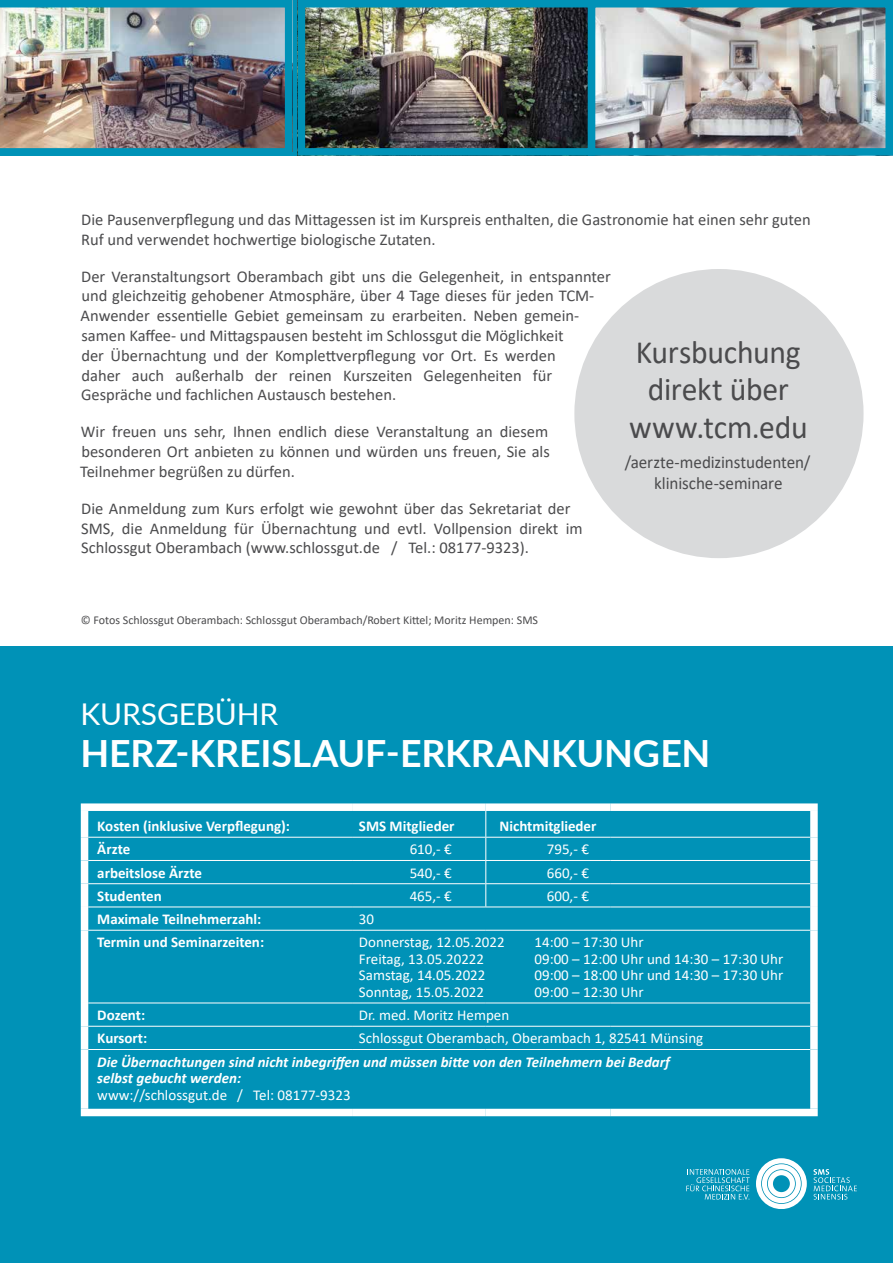
<style>
.page{position:relative;width:893px;height:1263px;background:#fff}
.page>*{position:absolute;margin:0;border:0;box-sizing:border-box;transform-origin:0 0}
.t1{font:700 37.5px "Lato";letter-spacing:-.005em;color:#fff}
.t2{font:32.7px/37.5px "Calibri";letter-spacing:-.01em;color:#4b4b4d;text-align:center}
.t3{font:30px "Lato";letter-spacing:-.005em;color:#fff}
.t4{font:17.7px/21.3px "Calibri";letter-spacing:-.005em;color:#4b4b4d;text-align:center}
.t5{font:16.5px/19.8px "Calibri";color:#4b4b4d}
.t6{font:15px "Calibri";color:#fff}
.t7{font:700 15px "Calibri";color:#fff}
.t8{font:italic 700 15px/16.5px "Calibri";color:#fff}
.t9{font:12px "Calibri";color:#4b4b4d}
</style>
<div class="page">
<div style="left:574px;top:269px;width:289px;height:289px;background:#d9dadb;border-radius:50%"></div>
<div style="left:0;top:646px;width:893px;height:617px;background:#0092b7"></div>
<div style="left:81px;top:803px;width:272px;height:8px;background:#fff"></div>
<div style="left:81px;top:811px;width:7px;height:26px;background:#fff"></div>
<div style="left:353px;top:803px;width:133px;height:8px;background:#fff"></div>
<div style="left:486px;top:803px;width:124px;height:8px;background:#fff"></div>
<div style="left:610px;top:803px;width:208px;height:8px;background:#fff"></div>
<div style="left:810px;top:811px;width:8px;height:26px;background:#fff"></div>
<div style="left:81px;top:837px;width:7px;height:23px;background:#fff"></div>
<div style="left:810px;top:837px;width:8px;height:23px;background:#fff"></div>
<div style="left:81px;top:860px;width:7px;height:24px;background:#fff"></div>
<div style="left:810px;top:860px;width:8px;height:24px;background:#fff"></div>
<div style="left:81px;top:884px;width:7px;height:23px;background:#fff"></div>
<div style="left:810px;top:884px;width:8px;height:23px;background:#fff"></div>
<div style="left:81px;top:907px;width:7px;height:23px;background:#fff"></div>
<div style="left:810px;top:907px;width:8px;height:23px;background:#fff"></div>
<div style="left:81px;top:930px;width:7px;height:73px;background:#fff"></div>
<div style="left:810px;top:930px;width:8px;height:73px;background:#fff"></div>
<div style="left:81px;top:1003px;width:7px;height:23px;background:#fff"></div>
<div style="left:810px;top:1003px;width:8px;height:23px;background:#fff"></div>
<div style="left:81px;top:1026px;width:7px;height:23px;background:#fff"></div>
<div style="left:810px;top:1026px;width:8px;height:23px;background:#fff"></div>
<div style="left:81px;top:1049px;width:7px;height:60px;background:#fff"></div>
<div style="left:810px;top:1049px;width:8px;height:60px;background:#fff"></div>
<div style="left:81px;top:1109px;width:272px;height:7px;background:#fff"></div>
<div style="left:353px;top:1109px;width:133px;height:7px;background:#fff"></div>
<div style="left:486px;top:1109px;width:124px;height:7px;background:#fff"></div>
<div style="left:610px;top:1109px;width:208px;height:7px;background:#fff"></div>
<hr style="left:88px;top:837px;width:265px;height:1px;background:#fff">
<hr style="left:353px;top:837px;width:133px;height:1px;background:#fff">
<hr style="left:486px;top:837px;width:124px;height:1px;background:#fff">
<hr style="left:610px;top:837px;width:200px;height:1px;background:#fff">
<hr style="left:88px;top:860px;width:265px;height:1px;background:#fff">
<hr style="left:353px;top:860px;width:133px;height:1px;background:#fff">
<hr style="left:486px;top:860px;width:124px;height:1px;background:#fff">
<hr style="left:610px;top:860px;width:200px;height:1px;background:#fff">
<hr style="left:88px;top:883px;width:265px;height:1px;background:#fff">
<hr style="left:353px;top:883px;width:133px;height:1px;background:#fff">
<hr style="left:486px;top:883px;width:124px;height:1px;background:#fff">
<svg style="left:485px;top:811px;width:1px;height:95px"></svg>
<hr style="left:610px;top:883px;width:200px;height:1px;background:#fff">
<hr style="left:88px;top:906px;width:265px;height:1px;background:#fff">
<hr style="left:353px;top:906px;width:133px;height:1px;background:#fff">
<hr style="left:486px;top:906px;width:124px;height:1px;background:#fff">
<hr style="left:610px;top:906px;width:200px;height:1px;background:#fff">
<hr style="left:88px;top:930px;width:265px;height:1px;background:#fff">
<hr style="left:353px;top:930px;width:133px;height:1px;background:#fff">
<hr style="left:486px;top:930px;width:124px;height:1px;background:#fff">
<hr style="left:610px;top:930px;width:200px;height:1px;background:#fff">
<hr style="left:88px;top:1002px;width:265px;height:1px;background:#fff">
<hr style="left:353px;top:1002px;width:133px;height:1px;background:#fff">
<hr style="left:486px;top:1002px;width:124px;height:1px;background:#fff">
<hr style="left:610px;top:1002px;width:200px;height:1px;background:#fff">
<hr style="left:88px;top:1026px;width:265px;height:1px;background:#fff">
<hr style="left:353px;top:1026px;width:133px;height:1px;background:#fff">
<hr style="left:486px;top:1026px;width:124px;height:1px;background:#fff">
<hr style="left:610px;top:1026px;width:200px;height:1px;background:#fff">
<hr style="left:88px;top:1049px;width:265px;height:1px;background:#fff">
<hr style="left:353px;top:1049px;width:133px;height:1px;background:#fff">
<hr style="left:486px;top:1049px;width:124px;height:1px;background:#fff">
<hr style="left:610px;top:1049px;width:200px;height:1px;background:#fff">
<div style="left:768px;top:1170px;width:27px;height:27px;border:5px solid #fff;border-radius:50%"></div>
<svg style="left:813px;top:1169px;width:44px;height:30px"></svg>
<svg style="left:686px;top:1169px;width:64px;height:31px"></svg>
<div style="left:756px;top:1158px;width:51px;height:51px;border:5px solid #fff;border-radius:50%"></div>
<div style="left:762px;top:1164px;width:39px;height:39px;border:5px solid #fff;border-radius:50%"></div>
<img style="left:307px;top:9px;width:577px;height:138px">
<div style="left:298px;top:0;width:297px;height:156px;border:8px solid #0092b7"></div>
<div style="left:588px;top:0;width:305px;height:156px;border:8px solid #0092b7"></div>
<img style="left:0;top:0;width:292px;height:156px">
<p class="t5" style="left:81px;top:209px;width:731px">Die Pausenverpflegung und das Mittagessen ist im Kurspreis enthalten, die Gastronomie hat einen sehr guten<br>Ruf und verwendet hochwertige biologische Zutaten.</p>
<p class="t5" style="left:81px;top:266px;width:532px">Der Veranstaltungsort Oberambach gibt uns die Gelegenheit, in entspannter und gleichzeitig gehobener Atmosphäre, über 4 Tage dieses für jeden TCM-Anwender essentielle Gebiet gemeinsam zu erarbeiten. Neben gemein&shy;samen Kaffee- und Mittagspausen besteht im Schlossgut die Möglichkeit<br>der Übernachtung und der Komplettverpflegung vor Ort. Es werden<br>daher auch außerhalb der reinen Kurszeiten Gelegenheiten für Gespräche und fachlichen Austausch bestehen.</p>
<p class="t5" style="left:80px;top:421px;width:471px;text-align:justify">Wir freuen uns sehr, Ihnen endlich diese Veranstaltung an diesem besonderen Ort anbieten zu können und würden uns freuen, Sie als Teilnehmer begrüßen zu dürfen.</p>
<p class="t5" style="left:81px;top:498px;width:503px">Die Anmeldung zum Kurs erfolgt wie gewohnt über das Sekretariat der<br>SMS, die Anmeldung für Übernachtung und evtl. Vollpension direkt im<br>Schlossgut Oberambach (www.schlossgut.de / Tel.: 08177-9323).</p>
<h2 class="t2" style="left:629px;top:332px;width:180px">Kursbuchung direkt über www.tcm.edu</h2>
<p class="t4" style="left:625px;top:451px;width:187px">/aerzte-medizinstudenten/ klinische-seminare</p>
<p class="t9" style="left:81px;top:612px;width:459px">© Fotos Schlossgut Oberambach: Schlossgut Oberambach/Robert Kittel; Moritz Hempen: SMS</p>
<h3 class="t3" style="left:81px;top:692px;width:199px">KURSGEBÜHR</h3>
<h1 class="t1" style="left:81px;top:725px;width:631px">HERZ-KREISLAUF-ERKRANKUNGEN</h1>
<p class="t7" style="left:97px;top:816px;width:194px">Kosten (inklusive Verpflegung):</p>
<p class="t7" style="left:359px;top:816px;width:97px">SMS Mitglieder</p>
<p class="t7" style="left:499px;top:816px;width:99px">Nichtmitglieder</p>
<p class="t7" style="left:97px;top:839px;width:34px">Ärzte</p>
<p class="t6" style="left:410px;top:839px;width:44px">610,- €</p>
<p class="t6" style="left:547px;top:839px;width:44px">795,- €</p>
<p class="t7" style="left:97px;top:862px;width:106px">arbeitslose Ärzte</p>
<p class="t6" style="left:410px;top:862px;width:44px">540,- €</p>
<p class="t6" style="left:547px;top:862px;width:44px">660,- €</p>
<p class="t7" style="left:97px;top:885px;width:66px">Studenten</p>
<p class="t6" style="left:410px;top:885px;width:44px">465,- €</p>
<p class="t6" style="left:547px;top:885px;width:44px">600,- €</p>
<p class="t7" style="left:97px;top:909px;width:166px">Maximale Teilnehmerzahl:</p>
<p class="t6" style="left:359px;top:909px;width:17px">30</p>
<p class="t7" style="left:97px;top:932px;width:168px">Termin und Seminarzeiten:</p>
<p class="t6" style="left:359px;top:932px;width:147px">Donnerstag, 12.05.2022</p>
<p class="t6" style="left:534px;top:932px;width:111px">14:00 – 17:30 Uhr</p>
<p class="t6" style="left:359px;top:948px;width:127px">Freitag, 13.05.20222</p>
<p class="t6" style="left:534px;top:948px;width:250px">09:00 – 12:00 Uhr und 14:30 – 17:30 Uhr</p>
<p class="t6" style="left:359px;top:965px;width:128px">Samstag, 14.05.2022</p>
<p class="t6" style="left:534px;top:965px;width:250px">09:00 – 18:00 Uhr und 14:30 – 17:30 Uhr</p>
<p class="t6" style="left:359px;top:981px;width:127px">Sonntag, 15.05.2022</p>
<p class="t6" style="left:534px;top:981px;width:111px">09:00 – 12:30 Uhr</p>
<p class="t7" style="left:97px;top:1005px;width:49px">Dozent:</p>
<p class="t6" style="left:359px;top:1005px;width:152px">Dr. med. Moritz Hempen</p>
<p class="t7" style="left:97px;top:1028px;width:51px">Kursort:</p>
<p class="t6" style="left:359px;top:1028px;width:346px">Schlossgut Oberambach, Oberambach 1, 82541 Münsing</p>
<p class="t8" style="left:97px;top:1053px;width:574px">Die Übernachtungen sind nicht inbegriffen und müssen bitte von den Teilnehmern bei Bedarf selbst gebucht werden:</p>
<p class="t6" style="left:97px;top:1084px;width:255px">www://schlossgut.de / Tel: 08177-9323</p>
</div>
